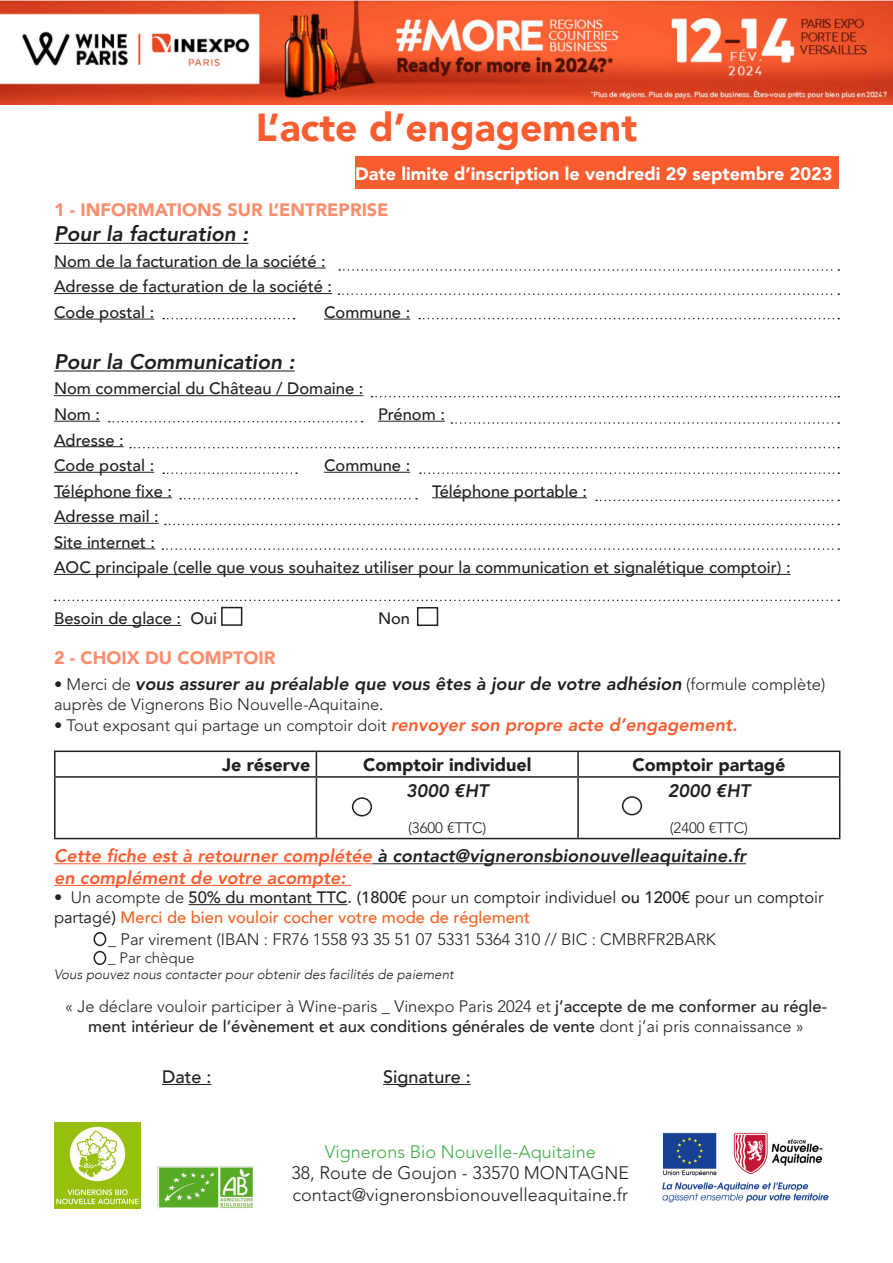
<style>
.page{position:relative;width:893px;height:1263px;background:#fff}
.page>*{position:absolute;margin:0;border:0;box-sizing:border-box;transform-origin:0 0}
.t1{font:900 39px "Avenir LT Com";color:#f95c2f}
.t2{font:italic 800 21px "Avenir LT Std";color:#231f20}
.t3{font:italic 800 18px "Avenir LT Std";color:#231f20}
.t4{font:300 18px/21.6px "Avenir LT Std";color:#231f20}
.t5{font:900 18px "Avenir LT Com";color:#fff}
.t6{font:900 18px "Avenir LT Com";color:#fb8d6d}
.t7{font:900 18px "Avenir LT Com";color:#231f20}
.t8{font:300 18px "Avenir LT Std";color:#40ae49}
.t9{font:italic 800 18px "Avenir LT Std";color:#f95c2f}
.t10{font:500 18px "Avenir LT Com";color:#231f20}
.t11{font:500 16.5px/19.8px "Avenir LT Com";color:#231f20;text-align:center}
.t12{font:300 16.5px "Avenir LT Std";color:#231f20}
.t13{font:16.5px/19.8px "Avenir LT Com";color:#231f20}
.t14{font:300 15px "Avenir LT Std";color:#231f20}
.t15{font:italic 300 13.5px "Avenir LT";color:#231f20}
.s1{font-weight:300;font-style:normal;font-size:16.5px}
.s2{font-family:"Minion Pro";font-weight:400}
.s3{font-weight:800;font-style:italic;font-size:18px;color:#f95c2f}
.s4{color:#f95c2f}
.s5{font-family:"Avenir LT Std";font-weight:300}
.s6{font-weight:500}
.s7{font-weight:500;color:#f46322}
</style>
<div class="page">
<img style="left:157px;top:1166px;width:96px;height:43px">
<img style="left:54px;top:1123px;width:86px;height:86px">
<img style="left:662px;top:1132px;width:167px;height:71px">
<img style="left:0;top:0;width:893px;height:104px">
<div style="left:355px;top:156px;width:484px;height:33px;background:#f95c2f"></div>
<hr style="left:54px;top:750px;width:262px;height:2px;background:#231f20">
<hr style="left:54px;top:752px;width:2px;height:24px;background:#231f20">
<hr style="left:316px;top:750px;width:262px;height:2px;background:#231f20">
<svg style="left:316px;top:752px;width:1px;height:24px"></svg>
<hr style="left:578px;top:750px;width:262px;height:2px;background:#231f20">
<hr style="left:577px;top:752px;width:2px;height:24px;background:#231f20">
<svg style="left:839px;top:752px;width:1px;height:24px"></svg>
<hr style="left:54px;top:776px;width:262px;height:2px;background:#231f20">
<hr style="left:54px;top:778px;width:2px;height:60px;background:#231f20">
<hr style="left:316px;top:776px;width:262px;height:2px;background:#231f20">
<hr style="left:316px;top:778px;width:1px;height:60px;background:#231f20">
<hr style="left:578px;top:776px;width:262px;height:2px;background:#231f20">
<hr style="left:577px;top:778px;width:2px;height:60px;background:#231f20">
<hr style="left:839px;top:778px;width:1px;height:60px;background:#231f20">
<hr style="left:54px;top:838px;width:262px;height:1px;background:#231f20">
<hr style="left:316px;top:838px;width:262px;height:1px;background:#231f20">
<hr style="left:578px;top:838px;width:262px;height:1px;background:#231f20">
<hr style="left:54px;top:863px;width:318px;height:1px;background:#f95c2f">
<hr style="left:372px;top:863px;width:374px;height:1px;background:#231f20">
<hr style="left:54px;top:885px;width:297px;height:1px;background:#f95c2f">
<hr style="left:189px;top:904px;width:158px;height:1px;background:#231f20">
<hr style="left:162px;top:1084px;width:49px;height:1px;background:#231f20">
<hr style="left:383px;top:1084px;width:88px;height:1px;background:#231f20">
<hr style="left:54px;top:243px;width:194px;height:1px;background:#231f20">
<hr style="left:54px;top:268px;width:272px;height:1px;background:#231f20">
<hr style="left:54px;top:293px;width:278px;height:1px;background:#231f20">
<hr style="left:54px;top:319px;width:100px;height:1px;background:#231f20">
<hr style="left:324px;top:319px;width:86px;height:1px;background:#231f20">
<hr style="left:54px;top:370px;width:241px;height:1px;background:#231f20">
<hr style="left:54px;top:395px;width:309px;height:1px;background:#231f20">
<hr style="left:54px;top:421px;width:46px;height:1px;background:#231f20">
<hr style="left:378px;top:421px;width:67px;height:1px;background:#231f20">
<hr style="left:54px;top:446px;width:70px;height:1px;background:#231f20">
<hr style="left:54px;top:472px;width:100px;height:1px;background:#231f20">
<hr style="left:324px;top:472px;width:86px;height:1px;background:#231f20">
<hr style="left:54px;top:497px;width:118px;height:1px;background:#231f20">
<hr style="left:432px;top:497px;width:155px;height:1px;background:#231f20">
<hr style="left:54px;top:523px;width:105px;height:1px;background:#231f20">
<hr style="left:54px;top:548px;width:101px;height:1px;background:#231f20">
<hr style="left:54px;top:574px;width:737px;height:1px;background:#231f20">
<hr style="left:54px;top:625px;width:127px;height:1px;background:#231f20">
<svg style="left:163px;top:472px;width:134px;height:2px"></svg>
<svg style="left:339px;top:269px;width:500px;height:2px"></svg>
<svg style="left:338px;top:293px;width:501px;height:2px"></svg>
<svg style="left:419px;top:318px;width:420px;height:1px"></svg>
<svg style="left:372px;top:396px;width:467px;height:1px"></svg>
<svg style="left:109px;top:421px;width:254px;height:1px"></svg>
<svg style="left:451px;top:422px;width:388px;height:2px"></svg>
<svg style="left:130px;top:447px;width:709px;height:1px"></svg>
<svg style="left:420px;top:472px;width:419px;height:2px"></svg>
<svg style="left:180px;top:498px;width:237px;height:1px"></svg>
<svg style="left:596px;top:500px;width:243px;height:1px"></svg>
<svg style="left:165px;top:524px;width:674px;height:1px"></svg>
<svg style="left:162px;top:548px;width:677px;height:2px"></svg>
<svg style="left:55px;top:600px;width:784px;height:1px"></svg>
<svg style="left:163px;top:318px;width:131px;height:1px"></svg>
<div style="left:221px;top:607px;width:21px;height:19px;border:2px solid #231f20"></div>
<div style="left:417px;top:607px;width:21px;height:19px;border:2px solid #231f20"></div>
<div style="left:352px;top:797px;width:20px;height:19px;border:2px solid #231f20;border-radius:50%"></div>
<div style="left:622px;top:796px;width:20px;height:19px;border:2px solid #231f20;border-radius:50%"></div>
<div style="left:94px;top:932px;width:12px;height:14px;border:2px solid #231f20;border-radius:50%"></div>
<div style="left:94px;top:951px;width:12px;height:14px;border:2px solid #231f20;border-radius:50%"></div>
<p class="t1" style="left:256px;top:104px;width:383px">L’acte d’engagement</p>
<p class="t5" style="left:355px;top:162px;width:479px">Date limite d’inscription le vendredi 29 septembre 2023</p>
<p class="t6" style="left:54px;top:198px;width:336px">1 - INFORMATIONS SUR L’ENTREPRISE</p>
<p class="t2" style="left:54px;top:222px;width:196px">Pour la facturation :</p>
<p class="t11" style="left:54px;top:251px;width:273px">Nom de la facturation de la société :</p>
<p class="t11" style="left:54px;top:277px;width:280px">Adresse de facturation de la société :</p>
<p class="t11" style="left:54px;top:302px;width:102px">Code postal :</p>
<p class="t11" style="left:324px;top:302px;width:88px">Commune :</p>
<p class="t2" style="left:54px;top:349px;width:242px">Pour la Communication :</p>
<p class="t11" style="left:54px;top:379px;width:311px">Nom commercial du Château / Domaine :</p>
<p class="t11" style="left:54px;top:405px;width:48px">Nom :</p>
<p class="t11" style="left:378px;top:405px;width:68px">Prénom :</p>
<p class="t11" style="left:54px;top:430px;width:71px">Adresse :</p>
<p class="t11" style="left:54px;top:456px;width:102px">Code postal :</p>
<p class="t11" style="left:324px;top:456px;width:88px">Commune :</p>
<p class="t11" style="left:54px;top:481px;width:120px">Téléphone fixe :</p>
<p class="t11" style="left:432px;top:481px;width:156px">Téléphone portable :</p>
<p class="t11" style="left:54px;top:507px;width:106px">Adresse mail :</p>
<p class="t11" style="left:54px;top:532px;width:103px">Site internet :</p>
<p class="t11" style="left:54px;top:558px;width:738px">AOC principale (celle que vous souhaitez utiliser pour la communication et signalétique comptoir) :</p>
<p class="t11" style="left:54px;top:609px;width:165px">Besoin de glace : Oui</p>
<p class="t11" style="left:378px;top:609px;width:34px">Non</p>
<p class="t6" style="left:54px;top:647px;width:223px">2 - CHOIX DU COMPTOIR</p>
<p class="t3" style="left:54px;top:673px;width:773px"><span class="s1">• Merci de</span> vous assurer au préalable que vous êtes à jour de votre adhésion <span class="s1">(formule complète)</span></p>
<p class="t12" style="left:54px;top:694px;width:331px">auprès de Vignerons Bio Nouvelle-Aquitaine<span class="s2">.</span></p>
<p class="t12" style="left:54px;top:716px;width:685px">• Tout exposant qui partage un comptoir doit <span class="s3">renvoyer son propre acte d’engagement.</span></p>
<p class="t7" style="left:222px;top:754px;width:90px">Je réserve</p>
<p class="t7" style="left:363px;top:754px;width:170px">Comptoir individuel</p>
<p class="t7" style="left:632px;top:754px;width:154px">Comptoir partagé</p>
<p class="t3" style="left:406px;top:780px;width:84px">3000 €HT</p>
<p class="t14" style="left:408px;top:818px;width:80px">(3600 €TTC)</p>
<p class="t3" style="left:668px;top:780px;width:84px">2000 €HT</p>
<p class="t14" style="left:670px;top:818px;width:80px">(2400 €TTC)</p>
<p class="t3" style="left:54px;top:845px;width:694px"><span class="s4">Cette fiche est à retourner complétée</span> à contact@vigneronsbionouvelleaquitaine.fr</p>
<p class="t9" style="left:54px;top:867px;width:293px">en complément de votre acompte:</p>
<p class="t13" style="left:54px;top:888px;width:771px"><span class="s5">• Un acompte de</span> <span class="s6">50% du montant TTC. (1800€</span> pour un comptoir individuel <span class="s6">ou 1200€</span> pour un comptoir partagé<span class="s6">)</span> <span class="s7">Merci de bien vouloir cocher votre mode de réglement</span></p>
<p class="t12" style="left:108px;top:929px;width:609px">_ Par virement (IBAN : FR76 1558 93 35 51 07 5331 5364 310 // BIC : CMBRFR2BARK</p>
<p class="t14" style="left:108px;top:949px;width:88px">_ Par chèque</p>
<p class="t15" style="left:54px;top:966px;width:401px">Vous pouvez nous contacter pour obtenir des facilités de paiement</p>
<p class="t11" style="left:65px;top:996px;width:763px"><span class="s5">« Je déclare vouloir participer à Wine-paris _ Vinexpo Paris 2024 et</span> j’accepte de me conformer au régle&shy;ment intérieur de l’évènement et aux conditions générales de vente <span class="s5">dont j’ai pris connaissance »</span></p>
<p class="t10" style="left:162px;top:1066px;width:51px">Date :</p>
<p class="t10" style="left:383px;top:1066px;width:89px">Signature :</p>
<p class="t8" style="left:325px;top:1141px;width:272px">Vignerons Bio Nouvelle-Aquitaine</p>
<p class="t4" style="left:292px;top:1162px;width:339px">38, Route de Goujon - 33570 MONTAGNE contact@vigneronsbionouvelleaquitaine.fr</p>
</div>
